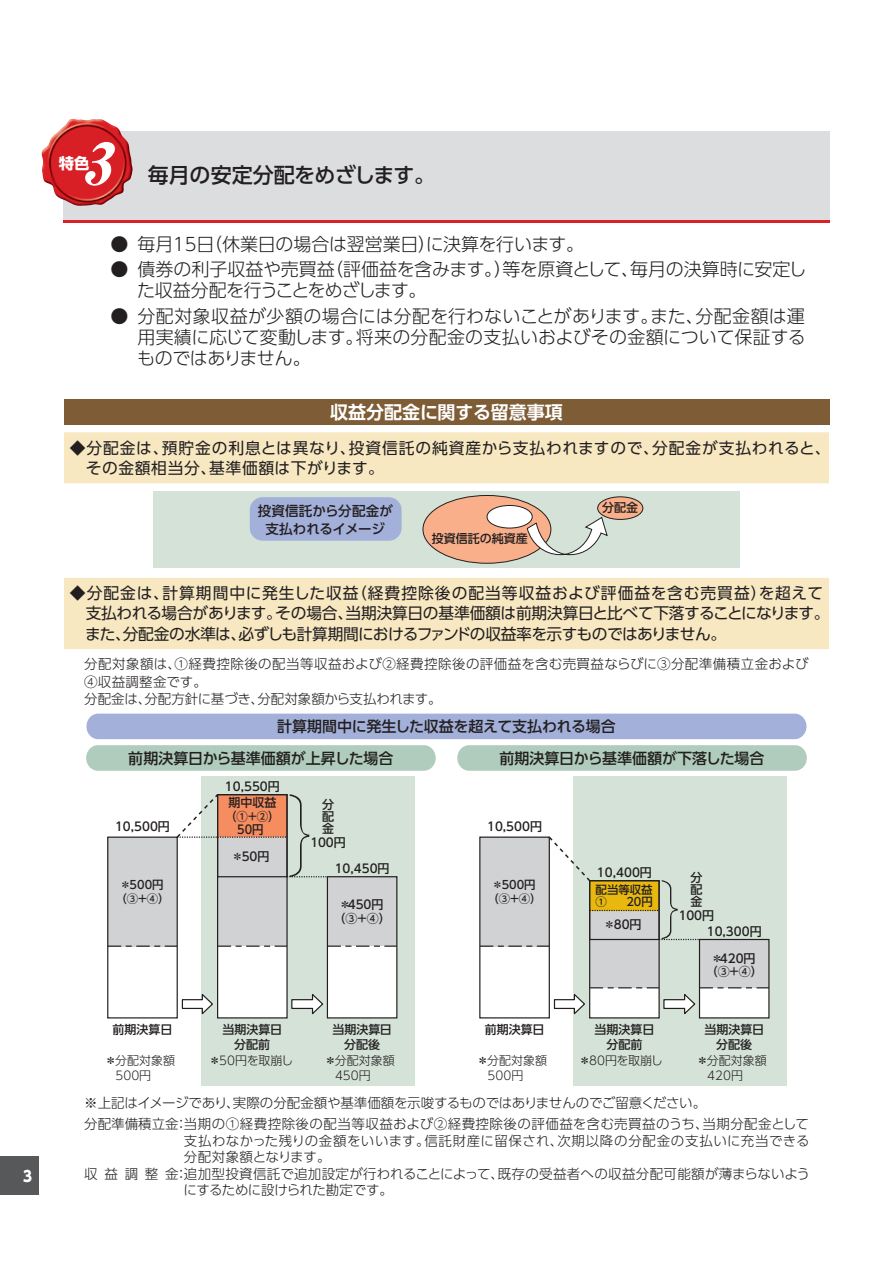
<style>
.page{position:relative;width:893px;height:1263px;background:#fff}
.page>*{position:absolute;margin:0;border:0;box-sizing:border-box;transform-origin:0 0}
.t1{font:italic 58.5px "Midashi Min Pr 5 MA31";color:#fff;scale:1.04 1}
.t2{font:500 21px "UD Shin Go Pro";letter-spacing:-.015em;color:#231f20}
.t3{font:300 18px/21px "UD Shin Go Pro";letter-spacing:-.02em;color:#231f20}
.t4{font:700 18px "UD Shin Go Pro De";color:#fff}
.t5{font:15.75px/20.2px "UD Shin Go Pro";letter-spacing:-.01em;color:#231f20}
.t6{font:15.75px/20.2px "UD Shin Go Pro";letter-spacing:.04em;color:#231f20}
.t7{font:700 15.3px "UD Shin Go Pro";color:#fff}
.t8{font:500 15px/31.5px "UD Shin Go Pro";letter-spacing:-.005em;color:#231f20}
.t9{font:800 15px "UD Shin Go Pro";color:#fff;scale:.9 1}
.t10{font:300 13.5px/18px "UD Shin Go Pro";letter-spacing:.015em;color:#231f20}
.t11{font:300 13.5px "UD Shin Go Pro";letter-spacing:.035em;color:#231f20}
.t12{font:500 13.5px/18px "UD Shin Go Pro";letter-spacing:.005em;color:#231f20;text-align:center}
.t13{font:300 13.5px "UD Shin Go Pro";letter-spacing:-.035em;color:#231f20}
.t14{font:300 13.5px "UD Shin Go Pro";letter-spacing:-.02em;color:#231f20}
.t15{font:500 12px/13.5px "UD Shin Go Pro";color:#231f20;text-align:center}
.t16{font:300 12px/15px "UD Shin Go Pro";color:#231f20}
.t17{font:500 11.4px/14.1px "UD Shin Go Pro";color:#231f20;text-align:center}
</style>
<div class="page">
<div style="left:0;top:1157px;width:38px;height:38px;background:#57585a"></div>
<div style="left:63px;top:131px;width:766px;height:92px;background:#dcdddf"></div>
<hr style="left:63px;top:220px;width:766px;height:3px;background:#da2128">
<img style="left:41px;top:119px;width:92px;height:87px">
<div style="left:64px;top:399px;width:765px;height:26px;background:#7e5d36"></div>
<svg style="left:64px;top:432px;width:765px;height:217px;fill:#f7e8c2"></svg>
<div style="left:153px;top:491px;width:587px;height:76px;background:#d4e2d8"></div>
<div style="left:250px;top:497px;width:152px;height:44px;background:#a3b0d9;border-radius:13px"></div>
<div style="left:423px;top:495px;width:128px;height:68px;background:#f9af8a;border-radius:50%"></div>
<div style="left:598px;top:497px;width:45px;height:22px;background:#f9af8a;border-radius:50%"></div>
<div style="left:597px;top:496px;width:46px;height:24px;border:1px solid #231f20;border-radius:50%"></div>
<div style="left:487px;top:505px;width:45px;height:23px;background:#fff;border-radius:50%"></div>
<div style="left:487px;top:505px;width:46px;height:23px;border:1px solid #231f20;border-radius:50%"></div>
<svg style="left:526px;top:516px;width:82px;height:40px"></svg>
<div style="left:86px;top:714px;width:720px;height:25px;background:#a3b0d9;border-radius:12px"></div>
<div style="left:86px;top:745px;width:350px;height:26px;background:#afccbc;border-radius:12px"></div>
<div style="left:457px;top:745px;width:350px;height:26px;background:#afccbc;border-radius:12px"></div>
<div style="left:201px;top:777px;width:213px;height:309px;background:#d4e2d8"></div>
<div style="left:218px;top:877px;width:69px;height:141px;background:#fff"></div>
<div style="left:327px;top:877px;width:70px;height:141px;background:#fff"></div>
<div style="left:218px;top:795px;width:69px;height:151px;background:#d1d2d4"></div>
<svg style="left:219px;top:945px;width:67px;height:2px"></svg>
<div style="left:108px;top:837px;width:69px;height:109px;background:#d1d2d4"></div>
<svg style="left:109px;top:945px;width:67px;height:2px"></svg>
<div style="left:217px;top:794px;width:71px;height:224px;border:1px solid #231f20"></div>
<div style="left:107px;top:836px;width:71px;height:182px;border:1px solid #231f20"></div>
<div style="left:327px;top:877px;width:70px;height:69px;background:#d1d2d4"></div>
<div style="left:327px;top:876px;width:70px;height:142px;border:1px solid #231f20"></div>
<svg style="left:181px;top:994px;width:32px;height:21px"></svg>
<svg style="left:291px;top:994px;width:32px;height:21px"></svg>
<svg style="left:175px;top:794px;width:152px;height:83px"></svg>
<svg style="left:327px;top:945px;width:70px;height:2px"></svg>
<div style="left:573px;top:777px;width:213px;height:309px;background:#d4e2d8"></div>
<div style="left:699px;top:939px;width:70px;height:49px;background:#d1d2d4"></div>
<div style="left:590px;top:881px;width:69px;height:107px;background:#d1d2d4"></div>
<div style="left:589px;top:880px;width:71px;height:138px;border:1px solid #231f20"></div>
<div style="left:479px;top:836px;width:71px;height:182px;border:1px solid #231f20"></div>
<div style="left:699px;top:939px;width:70px;height:79px;border:1px solid #231f20"></div>
<svg style="left:553px;top:987px;width:216px;height:28px"></svg>
<svg style="left:480px;top:836px;width:219px;height:111px"></svg>
<p class="t9" style="left:23px;top:1163px;width:11px">3</p>
<h1 class="t1" style="left:80px;top:118px;width:49px">3</h1>
<p class="t7" style="left:59px;top:150px;width:32px">特色</p>
<h2 class="t2" style="left:148px;top:158px;width:289px">毎月の安定分配をめざします。</h2>
<h3 class="t3" style="left:110px;top:233px;width:475px">● 毎月15日（休業日の場合は翌営業日）に決算を行います。</h3>
<h3 class="t3" style="left:137px;top:258px;width:671px;text-indent:-27px">● 債券の利子収益や売買益（評価益を含みます。）等を原資として、毎月の決算時に安定した収益分配を行うことをめざします。</h3>
<h3 class="t3" style="left:137px;top:305px;width:670px;text-align:justify;text-indent:-27px">● 分配対象収益が少額の場合には分配を行わないことがあります。また、分配金額は運用実績に応じて変動します。将来の分配金の支払いおよびその金額について保証するものではありません。</h3>
<h3 class="t4" style="left:330px;top:397px;width:234px">収益分配金に関する留意事項</h3>
<p class="t6" style="left:86px;top:437px;width:746px;text-indent:-16px">◆分配金は、預貯金の利息とは異なり、投資信託の純資産から支払われますので、分配金が支払われると、その金額相当分、基準価額は下がります。</p>
<p class="t12" style="left:258px;top:501px;width:137px">投資信託から分配金が支払われるイメージ</p>
<p class="t15" style="left:602px;top:501px;width:37px">分配金</p>
<p class="t15" style="left:432px;top:531px;width:98px">投資信託の純資産</p>
<p class="t5" style="left:85px;top:583px;width:746px;text-indent:-15px">◆分配金は、計算期間中に発生した収益（経費控除後の配当等収益および評価益を含む売買益）を超えて支払われる場合があります。その場合、当期決算日の基準価額は前期決算日と比べて下落することになります。また、分配金の水準は、必ずしも計算期間におけるファンドの収益率を示すものではありません。</p>
<p class="t10" style="left:84px;top:654px;width:726px">分配対象額は、①経費控除後の配当等収益および②経費控除後の評価益を含む売買益ならびに③分配準備積立金および<br>④収益調整金です。<br>分配金は、分配方針に基づき、分配対象額から支払われます。</p>
<p class="t8" style="left:128px;top:710px;width:489px;text-indent:149px">計算期間中に発生した収益を超えて支払われる場合前期決算日から基準価額が上昇した場合</p>
<p class="t8" style="left:499px;top:742px;width:267px">前期決算日から基準価額が下落した場合</p>
<p class="t15" style="left:115px;top:819px;width:56px">10,500円</p>
<p class="t17" style="left:115px;top:877px;width:56px">＊500円（③＋④）</p>
<p class="t15" style="left:113px;top:1022px;width:61px">前期決算日</p>
<p class="t15" style="left:225px;top:779px;width:56px">10,550円</p>
<p class="t15" style="left:225px;top:796px;width:56px">期中収益（①+②）<br>50円</p>
<p class="t15" style="left:231px;top:850px;width:40px">＊50円</p>
<p class="t15" style="left:322px;top:798px;width:13px;line-height:11.9px;text-align:justify">分配金</p>
<p class="t15" style="left:310px;top:835px;width:37px">100円</p>
<p class="t15" style="left:335px;top:861px;width:56px">10,450円</p>
<p class="t15" style="left:334px;top:898px;width:59px">＊450円（③＋④）</p>
<p class="t15" style="left:222px;top:1022px;width:61px;line-height:15px">当期決算日分配前</p>
<p class="t15" style="left:332px;top:1022px;width:61px;line-height:15px">当期決算日分配後</p>
<p class="t16" style="left:115px;top:1052px;width:61px;text-indent:-11px">＊分配対象額<br>500円</p>
<p class="t16" style="left:335px;top:1052px;width:61px;text-indent:-11px">＊分配対象額<br>450円</p>
<p class="t16" style="left:209px;top:1052px;width:86px">＊50円を取崩し</p>
<p class="t15" style="left:487px;top:819px;width:56px">10,500円</p>
<p class="t17" style="left:487px;top:877px;width:56px">＊500円（③＋④）</p>
<p class="t15" style="left:485px;top:1022px;width:61px">前期決算日</p>
<p class="t15" style="left:597px;top:865px;width:56px">10,400円</p>
<p class="t17" style="left:596px;top:883px;width:59px;line-height:12.6px;text-align:left">配当等収益<br>①　 20円</p>
<p class="t15" style="left:603px;top:917px;width:40px">＊80円</p>
<p class="t15" style="left:690px;top:871px;width:13px;line-height:11.9px;text-align:justify">分配金</p>
<p class="t15" style="left:679px;top:908px;width:37px">100円</p>
<p class="t15" style="left:707px;top:924px;width:56px">10,300円</p>
<p class="t15" style="left:706px;top:951px;width:59px">＊420円（③＋④）</p>
<p class="t15" style="left:594px;top:1022px;width:61px;line-height:15px">当期決算日分配前</p>
<p class="t15" style="left:705px;top:1022px;width:61px;line-height:15px">当期決算日分配後</p>
<p class="t16" style="left:488px;top:1052px;width:61px;text-indent:-11px">＊分配対象額<br>500円</p>
<p class="t16" style="left:707px;top:1052px;width:61px;text-indent:-11px">＊分配対象額<br>420円</p>
<p class="t16" style="left:579px;top:1052px;width:86px">＊80円を取崩し</p>
<p class="t10" style="left:84px;top:1092px;width:726px;line-height:21px">※上記はイメージであり、実際の分配金額や基準価額を示唆するものではありませんのでご留意ください。<br>分配準備積立金：当期の①経費控除後の配当等収益および②経費控除後の評価益を含む売買益のうち、当期分配金として</p>
<p class="t11" style="left:184px;top:1130px;width:627px">支払わなかった残りの金額をいいます。信託財産に留保され、次期以降の分配金の支払いに充当できる</p>
<p class="t14" style="left:184px;top:1146px;width:148px">分配対象額となります。</p>
<p class="t10" style="left:84px;top:1164px;width:727px">収益調整金：追加型投資信託で追加設定が行われることによって、既存の受益者への収益分配可能額が薄まらないよう</p>
<p class="t13" style="left:183px;top:1179px;width:211px">にするために設けられた勘定です。</p>
</div>
